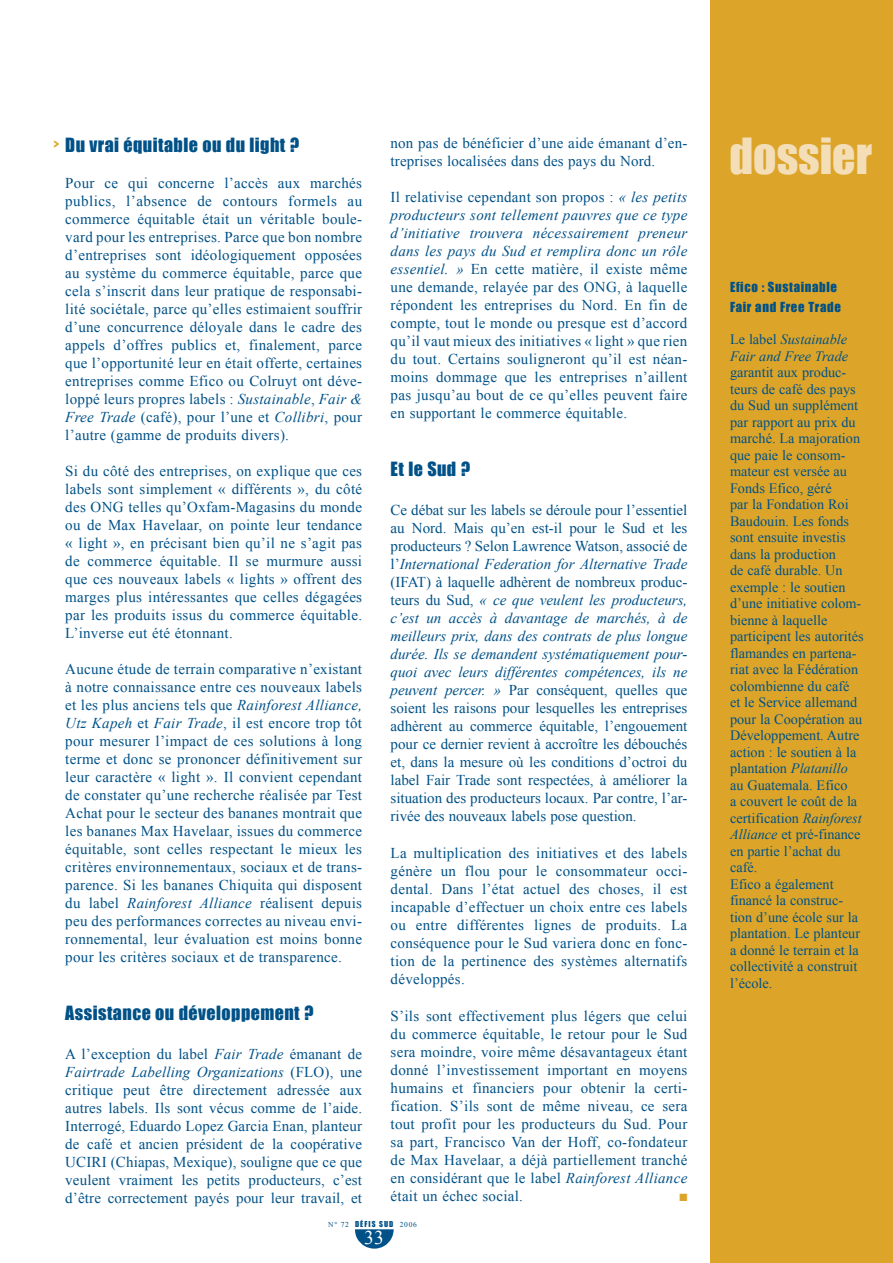
<style>
.page{position:relative;width:893px;height:1263px;background:#fff}
.page>*{position:absolute;margin:0;border:0;box-sizing:border-box;transform-origin:0 0}
.t1{font:45.75px "Impact";color:#f3deb8}
.t2{font:19.5px "Times New Roman";color:#fff}
.t3{font:18px "Impact";letter-spacing:.025em;color:#005187}
.t4{font:15px/18px "Times New Roman";letter-spacing:.02em;color:#005187;text-align:justify}
.t5{font:15px "Impact";color:#dca52a;scale:.65 1}
.t6{font:14.25px/16.5px "Times New Roman";color:#005187}
.t7{font:italic 14.25px/16.5px "Times New Roman";color:#005187}
.t8{font:12.75px/19.5px "Impact";letter-spacing:.05em;color:#005187}
.t9{font:10.5px "Zapf Dingbats ITC";color:#dca52a}
.t10{font:7.5px "Times New Roman";letter-spacing:.09em;color:#005187}
.s1{font-style:italic}
.s2{font-family:"Impact"}
.s3{font-style:normal}
</style>
<div class="page">
<svg style="left:355px;top:1229px;width:39px;height:19px"></svg>
<div style="left:710px;top:0;width:183px;height:1263px;background:#dca52a"></div>
<p class="t3" style="left:65px;top:134px;width:235px">Du vrai équitable ou du light ?</p>
<p class="t4" style="left:65px;top:174px;width:298px">Pour ce qui concerne l’accès aux marchés publics, l’absence de contours formels au commerce équitable était un véritable boule&shy;vard pour les entreprises. Parce que bon nombre d’entreprises sont idéologiquement opposées au système du commerce équitable, parce que cela s’inscrit dans leur pratique de responsabi&shy;lité sociétale, parce qu’elles estimaient souffrir d’une concurrence déloyale dans le cadre des appels d’offres publics et, finalement, parce que l’opportunité leur en était offerte, certaines entreprises comme Efico ou Colruyt ont déve&shy;loppé leurs propres labels : <span class="s1">Sustainable</span>, <span class="s1">Fair &amp; Free Trade</span> (café), pour l’une et <span class="s1">Collibri</span>, pour l’autre (gamme de produits divers).</p>
<p class="t4" style="left:65px;top:462px;width:298px">Si du côté des entreprises, on explique que ces labels sont simplement « différents », du côté des ONG telles qu’Oxfam-Magasins du monde ou de Max Havelaar, on pointe leur tendance « light », en précisant bien qu’il ne s’agit pas de commerce équitable. Il se murmure aussi que ces nouveaux labels « lights » offrent des marges plus intéressantes que celles dégagées par les produits issus du commerce équitable.<br>L’inverse eut été étonnant.</p>
<p class="t4" style="left:65px;top:660px;width:298px">Aucune étude de terrain comparative n’existant à notre connaissance entre ces nouveaux labels et les plus anciens tels que <span class="s1">Rainforest Alliance, Utz Kapeh</span> et <span class="s1">Fair Trade</span>, il est encore trop tôt pour mesurer l’impact de ces solutions à long terme et donc se prononcer définitivement sur leur caractère « light ». Il convient cependant de constater qu’une recherche réalisée par Test Achat pour le secteur des bananes montrait que les bananes Max Havelaar, issues du commerce équitable, sont celles respectant le mieux les critères environnementaux, sociaux et de trans&shy;parence. Si les bananes Chiquita qui disposent du label <span class="s1">Rainforest Alliance</span> réalisent depuis peu des performances correctes au niveau envi&shy;ronnemental, leur évaluation est moins bonne pour les critères sociaux et de transparence.</p>
<p class="t3" style="left:65px;top:1001px;width:250px">Assistance ou développement ?</p>
<p class="t4" style="left:65px;top:1045px;width:298px">A l’exception du label <span class="s1">Fair Trade</span> émanant de <span class="s1">Fairtrade Labelling Organizations</span> (FLO), une critique peut être directement adressée aux autres labels. Ils sont vécus comme de l’aide.<br>Interrogé, Eduardo Lopez Garcia Enan, planteur de café et ancien président de la coopérative UCIRI (Chiapas, Mexique), souligne que ce que veulent vraiment les petits producteurs, c’est d’être correctement payés pour leur travail, et</p>
<p class="t5" style="left:54px;top:135px;width:10px">&gt;</p>
<p class="t4" style="left:391px;top:134px;width:298px">non pas de bénéficier d’une aide émanant d’en&shy;treprises localisées dans des pays du Nord.</p>
<p class="t4" style="left:391px;top:188px;width:298px">Il relativise cependant son propos : <span class="s1">« les petits producteurs sont tellement pauvres que ce type d’initiative trouvera nécessairement preneur dans les pays du Sud et remplira donc un rôle essentiel. »</span> En cette matière, il existe même une demande, relayée par des ONG, à laquelle répondent les entreprises du Nord. En fin de compte, tout le monde ou presque est d’accord qu’il vaut mieux des initiatives « light » que rien du tout. Certains souligneront qu’il est néan&shy;moins dommage que les entreprises n’aillent pas jusqu’au bout de ce qu’elles peuvent faire en supportant le commerce équitable.</p>
<p class="t3" style="left:391px;top:457px;width:81px">Et le Sud ?</p>
<p class="t4" style="left:391px;top:501px;width:298px">Ce débat sur les labels se déroule pour l’essentiel au Nord. Mais qu’en est-il pour le Sud et les producteurs ? Selon Lawrence Watson, associé de l’<span class="s1">International Federation for Alternative Trade </span>(IFAT) à laquelle adhèrent de nombreux produc&shy;teurs du Sud, <span class="s1">« ce que veulent les producteurs, c’est un accès à davantage de marchés, à de meilleurs prix, dans des contrats de plus longue durée. Ils se demandent systématiquement pour&shy;quoi avec leurs différentes compétences, ils ne peuvent percer. »</span> Par conséquent, quelles que soient les raisons pour lesquelles les entreprises adhèrent au commerce équitable, l’engouement pour ce dernier revient à accroître les débouchés et, dans la mesure où les conditions d’octroi du label Fair Trade sont respectées, à améliorer la situation des producteurs locaux. Par contre, l’ar&shy;rivée des nouveaux labels pose question.</p>
<p class="t4" style="left:391px;top:844px;width:298px">La multiplication des initiatives et des labels génère un flou pour le consommateur occi&shy;dental. Dans l’état actuel des choses, il est incapable d’effectuer un choix entre ces labels ou entre différentes lignes de produits. La conséquence pour le Sud variera donc en fonc&shy;tion de la pertinence des systèmes alternatifs développés.</p>
<p class="t4" style="left:391px;top:1007px;width:298px">S’ils sont effectivement plus légers que celui du commerce équitable, le retour pour le Sud sera moindre, voire même désavantageux étant donné l’investissement important en moyens humains et financiers pour obtenir la certi&shy;fication. S’ils sont de même niveau, ce sera tout profit pour les producteurs du Sud. Pour sa part, Francisco Van der Hoff, co-fondateur de Max Havelaar, a déjà partiellement tranché en considérant que le label <span class="s1">Rainforest Alliance </span>était un échec social.</p>
<p class="t9" style="left:679px;top:1192px;width:9px">■</p>
<p class="t10" style="left:328px;top:1220px;width:90px">N° 72 <span class="s2">DÉFIS SUD</span> 2006</p>
<h2 class="t2" style="left:364px;top:1226px;width:21px">33</h2>
<h1 class="t1" style="left:729px;top:128px;width:144px">dossier</h1>
<p class="t8" style="left:730px;top:277px;width:112px">Efico : Sustainable<br>Fair and Free Trade</p>
<p class="t7" style="left:730px;top:331px;width:120px"><span class="s3">Le label</span> Sustainable<br>Fair and Free Trade</p>
<p class="t6" style="left:730px;top:364px;width:135px">garantit aux produc&shy;teurs de café des pays du Sud un supplément par rapport au prix du marché. La majoration que paie le consom&shy;mateur est versée au<br>Fonds Efico, géré<br>par la Fondation Roi<br>Baudouin. Les fonds sont ensuite investis dans la production<br>de café durable. Un exemple : le soutien d’une initiative colom&shy;bienne à laquelle participent les autorités flamandes en partena&shy;riat avec la Fédération colombienne du café<br>et le Service allemand pour la Coopération au<br>Développement. Autre action : le soutien à la plantation <span class="s1">Platanillo </span>au Guatemala. Efico<br>a couvert le coût de la certification <span class="s1">Rainforest<br>Alliance</span> et pré-finance en partie l’achat du café.<br>Efico a également financé la construc&shy;tion d’une école sur la plantation. Le planteur a donné le terrain et la collectivité a construit l’école.</p>
</div>
